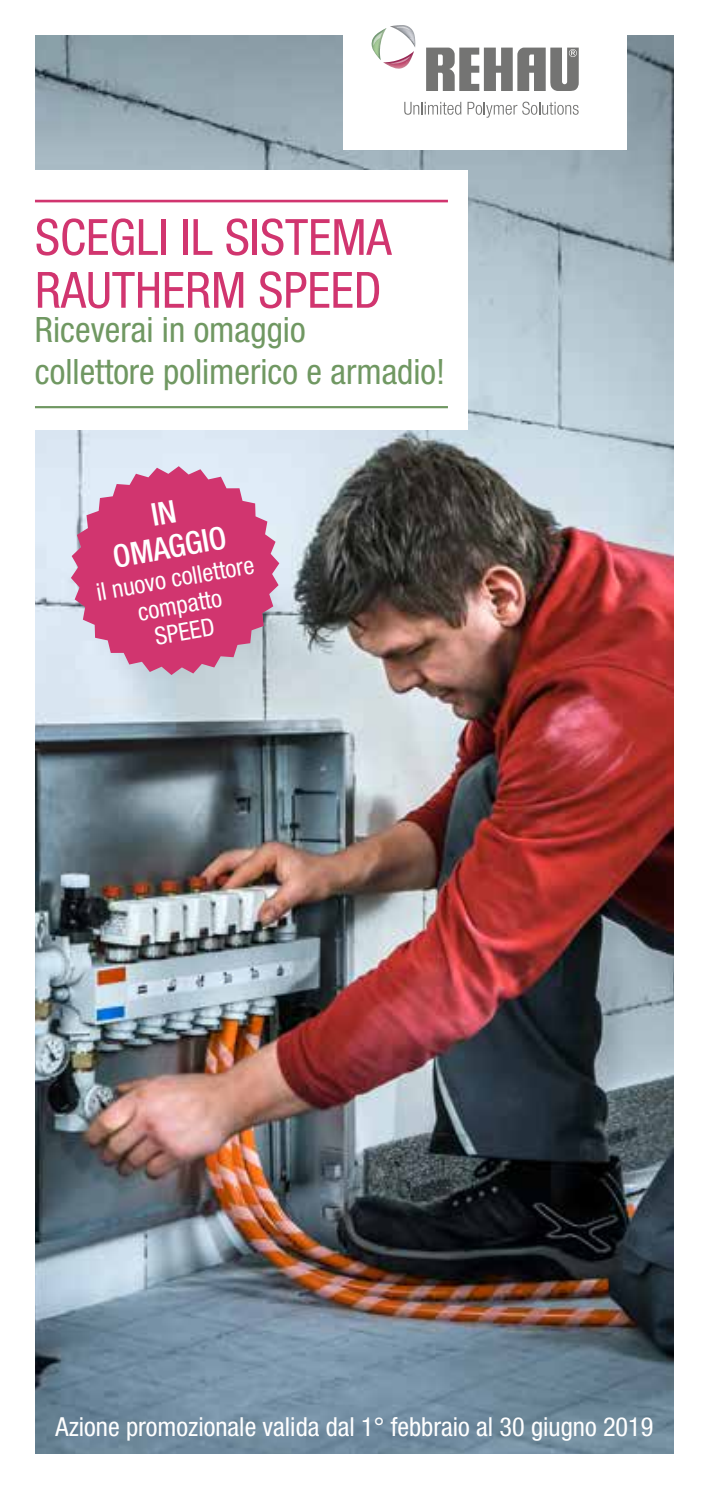
<style>
.page{position:relative;width:709px;height:1489px;background:#fff}
.page>*{position:absolute;margin:0;border:0;box-sizing:border-box;transform-origin:0 0}
.t1{font:condensed 50px/52.8px "Helvetica Neue LTW1 G";color:#d1356f}
.t2{font:condensed 35px/42px "Helvetica Neue LTW1 G";color:#709862}
.t3{font:500 condensed 31.5px/34.2px "Helvetica Neue LTW1 G";color:#fff;text-align:center}
.t4{font:condensed 26.25px "Helvetica Neue LTW1 G";color:#fff}
.t5{font:condensed 24.5px/27px "Helvetica Neue LTW1 G";color:#fff;text-align:center}
</style>
<div class="page">
<img style="left:35px;top:35px;width:638px;height:1418px">
<div style="left:0;top:170px;width:468px;height:260px;background:#fff"></div>
<hr style="left:35px;top:200px;width:413px;height:2px;background:#d1356f">
<hr style="left:35px;top:406px;width:413px;height:2px;background:#709862">
<div style="left:343px;top:0;width:283px;height:150px;background:#fff"></div>
<svg style="left:404px;top:102px;width:57px;height:13px"></svg>
<svg style="left:467px;top:102px;width:111px;height:16px"></svg>
<svg style="left:426px;top:48px;width:152px;height:43px"></svg>
<svg style="left:371px;top:25px;width:44px;height:44px"></svg>
<svg style="left:71px;top:466px;width:208px;height:209px;background:#d1628f"></svg>
<h1 class="t1" style="left:35px;top:211px;width:358px">SCEGLI IL SISTEMA<br>RAUTHERM SPEED</h1>
<h2 class="t2" style="left:35px;top:309px;width:411px">Riceverai in omaggio<br>collettore polimerico e armadio!</h2>
<p class="t3" style="left:104px;top:506px;width:116px;rotate:-10deg">IN<br>OMAGGIO</p>
<p class="t5" style="left:94px;top:578px;width:161px;rotate:-10deg">il nuovo collettore compatto<br>SPEED</p>
<p class="t4" style="left:56px;top:1410px;width:599px">Azione promozionale valida dal 1° febbraio al 30 giugno 2019</p>
</div>
